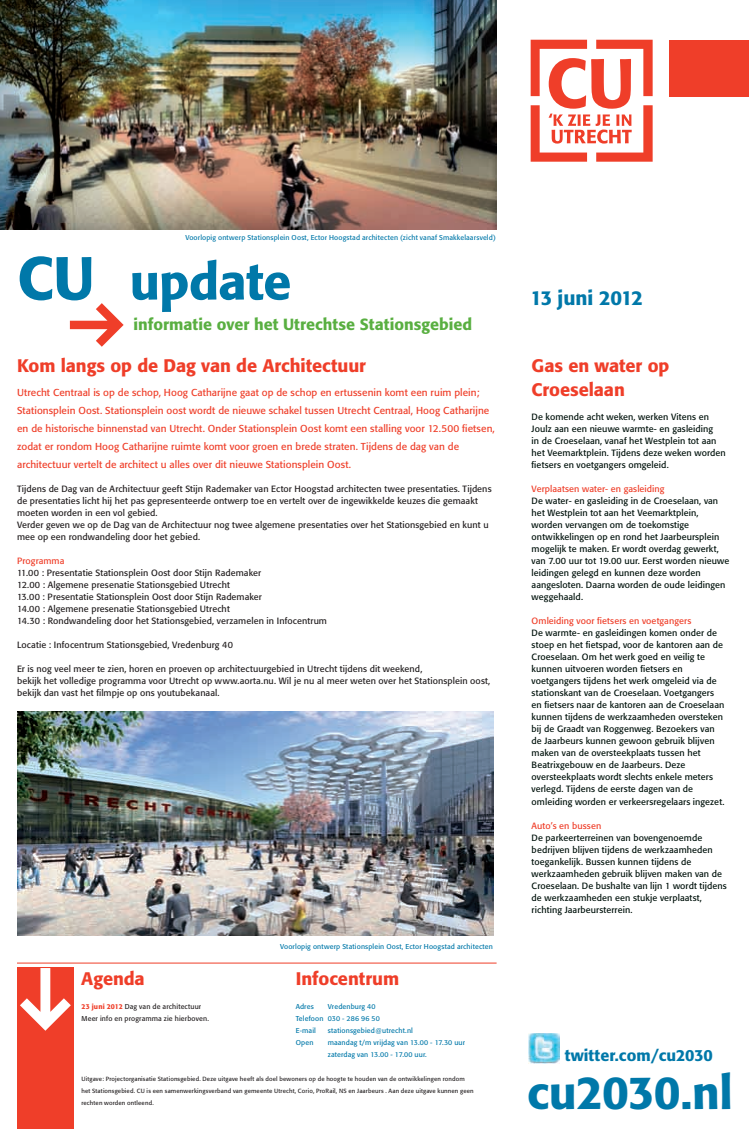
<style>
.page{position:relative;width:749px;height:1129px;background:#fff}
.page>*{position:absolute;margin:0;border:0;box-sizing:border-box;transform-origin:0 0}
.t1{font:500 50px "Formata BQ";letter-spacing:-.01em;color:#0078a9}
.t2{font:500 46px "Formata BQ";letter-spacing:-.015em;color:#0078a9}
.t3{font:500 20px "Formata BQ";letter-spacing:-.02em;color:#0078a9}
.t4{font:500 18px/24px "Formata BQ";letter-spacing:-.005em;color:#ef3e29}
.t5{font:500 16px "Formata BQ";color:#59af41}
.t6{font:500 16px "Formata BQ";color:#0078a9}
.t7{font:10px/18px "Formata BQ";letter-spacing:.01em;color:#ef3e29}
.t8{font:9px/12px "Formata BQ";letter-spacing:.01em;color:#00120c}
.t9{font:9px/12px "Formata BQ";letter-spacing:.01em;color:#231f20}
.t10{font:9px "Formata BQ";letter-spacing:.01em;color:#ef3e29}
.t11{font:7px/12px "Formata BQ";letter-spacing:.02em;color:#0078a9}
.t12{font:7px/12px "Formata BQ";letter-spacing:.02em;color:#231f20}
.t13{font:6px/12px "Formata BQ";letter-spacing:.025em;color:#231f20}
.s1{font-size:60px}
.s2{font-weight:500;color:#ef3e29}
</style>
<div class="page">
<svg style="left:530px;top:40px;width:122px;height:122px"></svg>
<div style="left:669px;top:40px;width:79px;height:57px;background:#ef3e29"></div>
<svg style="left:70px;top:303px;width:54px;height:43px"></svg>
<div style="left:17px;top:967px;width:57px;height:161px;background:#ef3e29"></div>
<svg style="left:20px;top:968px;width:51px;height:62px"></svg>
<hr style="left:17px;top:962px;width:479px;height:1px;background:#ef3e29">
<img style="left:0;top:0;width:496px;height:230px">
<img style="left:528px;top:1033px;width:31px;height:30px">
<img style="left:18px;top:711px;width:475px;height:224px">
<p class="t11" style="left:185px;top:232px;width:312px">Voorlopig ontwerp Stationsplein Oost, Ector Hoogstad architecten (zicht vanaf Smakkelaarsveld)</p>
<h1 class="t1" style="left:17px;top:251px;width:276px"><span class="s1">CU</span> update</h1>
<h3 class="t5" style="left:133px;top:314px;width:340px">informatie over het Utrechtse Stationsgebied</h3>
<h3 class="t4" style="left:17px;top:354px;width:350px">Kom langs op de Dag van de Architectuur</h3>
<p class="t7" style="left:17px;top:383px;width:479px">Utrecht Centraal is op de schop, Hoog Catharijne gaat op de schop en ertussenin komt een ruim plein; Stationsplein Oost. Stationsplein oost wordt de nieuwe schakel tussen Utrecht Centraal, Hoog Catharijne en de historische binnenstad van Utrecht. Onder Stationsplein Oost komt een stalling voor 12.500 fietsen, zodat er rondom Hoog Catharijne ruimte komt voor groen en brede straten. Tijdens de dag van de architectuur vertelt de architect u alles over dit nieuwe Stationsplein Oost.</p>
<p class="t9" style="left:17px;top:483px;width:476px">Tijdens de Dag van de Architectuur geeft Stijn Rademaker van Ector Hoogstad architecten twee presentaties. Tijdens de presentaties licht hij het pas gepresenteerde ontwerp toe en vertelt over de ingewikkelde keuzes die gemaakt moeten worden in een vol gebied.<br>Verder geven we op de Dag van de Architectuur nog twee algemene presentaties over het Stationsgebied en kunt u mee op een rondwandeling door het gebied.</p>
<p class="t10" style="left:17px;top:555px;width:49px">Programma</p>
<p class="t9" style="left:17px;top:567px;width:311px">11.00 : Presentatie Stationsplein Oost door Stijn Rademaker<br>12.00 : Algemene presenatie Stationsgebied Utrecht<br>13.00 : Presentatie Stationsplein Oost door Stijn Rademaker<br>14.00 : Algemene presenatie Stationsgebied Utrecht<br>14.30 : Rondwandeling door het Stationsgebied, verzamelen in Infocentrum</p>
<p class="t9" style="left:17px;top:639px;width:217px">Locatie : Infocentrum Stationsgebied, Vredenburg 40</p>
<p class="t9" style="left:17px;top:663px;width:474px">Er is nog veel meer te zien, horen en proeven op architectuurgebied in Utrecht tijdens dit weekend,<br>bekijk het volledige programma voor Utrecht op www.aorta.nu. Wil je nu al meer weten over het Stationsplein oost, bekijk dan vast het filmpje op ons youtubekanaal.</p>
<h3 class="t4" style="left:81px;top:966px;width:65px">Agenda</h3>
<p class="t12" style="left:81px;top:1000px;width:129px"><span class="s2">23 juni 2012</span> Dag van de architectuur<br>Meer info en programma zie hierboven.</p>
<p class="t11" style="left:280px;top:940px;width:214px">Voorlopig ontwerp Stationsplein Oost, Ector Hoogstad architecten</p>
<h3 class="t4" style="left:295px;top:966px;width:105px">Infocentrum</h3>
<p class="t11" style="left:295px;top:1000px;width:86px;text-indent:32px">Vredenburg 40<br>Telefoon 030 - 286 96 50<br>E-mail</p>
<p class="t11" style="left:295px;top:1000px;width:20px">Adres</p>
<p class="t11" style="left:327px;top:1024px;width:87px">stationsgebied@utrecht.nl</p>
<p class="t11" style="left:295px;top:1036px;width:19px">Open</p>
<p class="t11" style="left:327px;top:1036px;width:139px">maandag t/m vrijdag van 13.00 - 17.30 uur zaterdag van 13.00 - 17.00 uur.</p>
<p class="t13" style="left:81px;top:1072px;width:394px">Uitgave: Projectorganisatie Stationsgebied. Deze uitgave heeft als doel bewoners op de hoogte te houden van de ontwikkelingen rondom het Stationsgebied. CU is een samenwerkingsverband van gemeente Utrecht, Corio, ProRail, NS en Jaarbeurs . Aan deze uitgave kunnen geen rechten worden ontleend.</p>
<h3 class="t3" style="left:530px;top:285px;width:114px">13 juni 2012</h3>
<h3 class="t4" style="left:531px;top:354px;width:139px">Gas en water op<br>Croeselaan</h3>
<p class="t8" style="left:531px;top:411px;width:195px">De komende acht weken, werken Vitens en Joulz aan een nieuwe warmte- en gasleiding<br>in de Croeselaan, vanaf het Westplein tot aan het Veemarktplein. Tijdens deze weken worden fietsers en voetgangers omgeleid.</p>
<p class="t10" style="left:531px;top:483px;width:134px">Verplaatsen water- en gasleiding</p>
<p class="t8" style="left:531px;top:495px;width:199px">De water- en gasleiding in de Croeselaan, van het Westplein tot aan het Veemarktplein, worden vervangen om de toekomstige ontwikkelingen op en rond het Jaarbeursplein mogelijk te maken. Er wordt overdag gewerkt, van 7.00 uur tot 19.00 uur. Eerst worden nieuwe leidingen gelegd en kunnen deze worden aangesloten. Daarna worden de oude leidingen weggehaald.</p>
<p class="t10" style="left:531px;top:615px;width:161px">Omleiding voor fietsers en voetgangers</p>
<p class="t8" style="left:531px;top:627px;width:194px">De warmte- en gasleidingen komen onder de stoep en het fietspad, voor de kantoren aan de Croeselaan. Om het werk goed en veilig te kunnen uitvoeren worden fietsers en voetgangers tijdens het werk omgeleid via de stationskant van de Croeselaan. Voetgangers en fietsers naar de kantoren aan de Croeselaan kunnen tijdens de werkzaamheden oversteken bij de Graadt van Roggenweg. Bezoekers van de Jaarbeurs kunnen gewoon gebruik blijven maken van de oversteekplaats tussen het Beatrixgebouw en de Jaarbeurs. Deze oversteekplaats wordt slechts enkele meters verlegd. Tijdens de eerste dagen van de omleiding worden er verkeersregelaars ingezet.</p>
<p class="t10" style="left:531px;top:819px;width:71px">Auto’s en bussen</p>
<p class="t8" style="left:531px;top:831px;width:196px">De parkeerterreinen van bovengenoemde bedrijven blijven tijdens de werkzaamheden toegankelijk. Bussen kunnen tijdens de werkzaamheden gebruik blijven maken van de Croeselaan. De bushalte van lijn 1 wordt tijdens de werkzaamheden een stukje verplaatst, richting Jaarbeursterrein.</p>
<h3 class="t6" style="left:564px;top:1045px;width:149px">twitter.com/cu2030</h3>
<h2 class="t2" style="left:527px;top:1064px;width:207px">cu2030.nl</h2>
</div>
